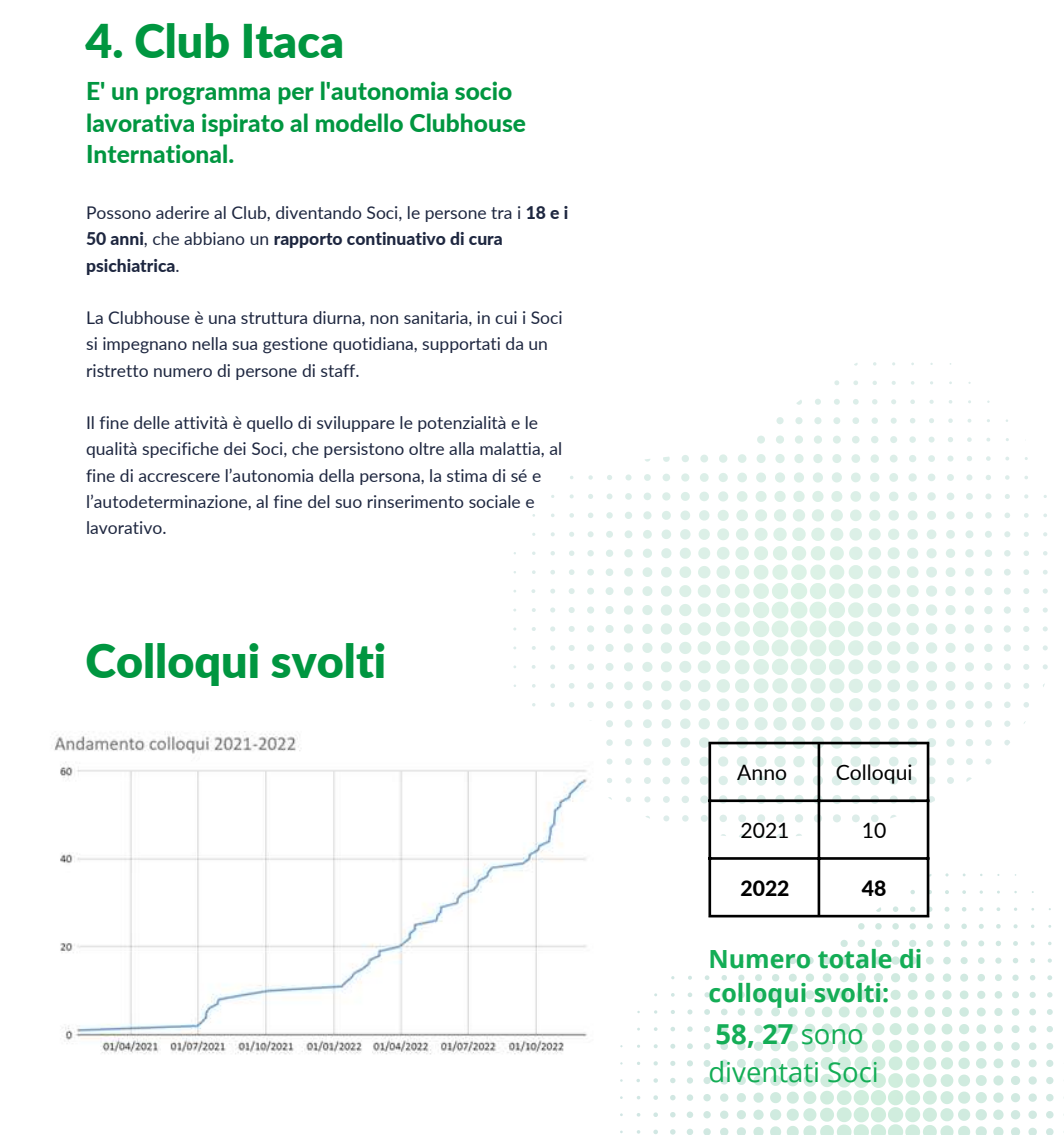
<style>
.page{position:relative;width:1064px;height:1135px;background:#fff}
.page>*{position:absolute;margin:0;border:0;box-sizing:border-box;transform-origin:0 0}
.t1{font:900 46.5px "Lato";color:#009640}
.t2{font:27.5px/37.5px "Open Sans";color:#14ad56}
.t3{font:700 25px/33.8px "Open Sans";color:#14ad56}
.t4{font:800 24.5px/31.5px "Lato";color:#009640}
.t5{font:21.25px "Lato";color:#000}
.t6{font:800 21.25px "Lato";color:#000}
.t7{font:17.5px/26.2px "Lato";color:#1e2740}
.s1{font-weight:800}
.s2{font-weight:700}
</style>
<div class="page">
<svg style="left:513px;top:362px;width:534px;height:475px"></svg>
<svg style="left:620px;top:873px;width:434px;height:261px"></svg>
<img style="left:54px;top:722px;width:541px;height:333px">
<hr style="left:708px;top:744px;width:3px;height:170px;background:#000">
<hr style="left:817px;top:744px;width:3px;height:170px;background:#000">
<hr style="left:926px;top:744px;width:3px;height:170px;background:#000">
<hr style="left:708px;top:741px;width:221px;height:3px;background:#000">
<hr style="left:708px;top:799px;width:221px;height:3px;background:#000">
<hr style="left:708px;top:857px;width:221px;height:2px;background:#000">
<hr style="left:708px;top:914px;width:221px;height:3px;background:#000">
<h1 class="t1" style="left:85px;top:12px;width:260px">4. Club Itaca</h1>
<h3 class="t4" style="left:86px;top:75px;width:441px">E' un programma per l'autonomia socio lavorativa ispirato al modello Clubhouse<br>International.</h3>
<p class="t7" style="left:86px;top:199px;width:483px">Possono aderire al Club, diventando Soci, le persone tra i <span class="s1">18 e i<br>50 anni</span>, che abbiano un <span class="s1">rapporto continuativo di cura psichiatrica</span>.</p>
<p class="t7" style="left:86px;top:304px;width:478px">La Clubhouse è una struttura diurna, non sanitaria, in cui i Soci si impegnano nella sua gestione quotidiana, supportati da un ristretto numero di persone di staff.</p>
<p class="t7" style="left:86px;top:409px;width:477px">Il fine delle attività è quello di sviluppare le potenzialità e le qualità specifiche dei Soci, che persistono oltre alla malattia, al fine di accrescere l’autonomia della persona, la stima di sé e l’autodeterminazione, al fine del suo rinserimento sociale e lavorativo.</p>
<h1 class="t1" style="left:85px;top:632px;width:302px">Colloqui svolti</h1>
<p class="t5" style="left:737px;top:759px;width:51px">Anno</p>
<p class="t5" style="left:835px;top:759px;width:78px">Colloqui</p>
<p class="t5" style="left:740px;top:817px;width:51px">2021</p>
<p class="t5" style="left:861px;top:817px;width:26px">10</p>
<p class="t6" style="left:740px;top:874px;width:51px">2022</p>
<p class="t6" style="left:861px;top:874px;width:26px">48</p>
<h3 class="t3" style="left:708px;top:941px;width:215px">Numero totale di colloqui svolti:</h3>
<h2 class="t2" style="left:708px;top:1014px;width:172px"><span class="s2">58, 27</span> sono diventati Soci</h2>
</div>
